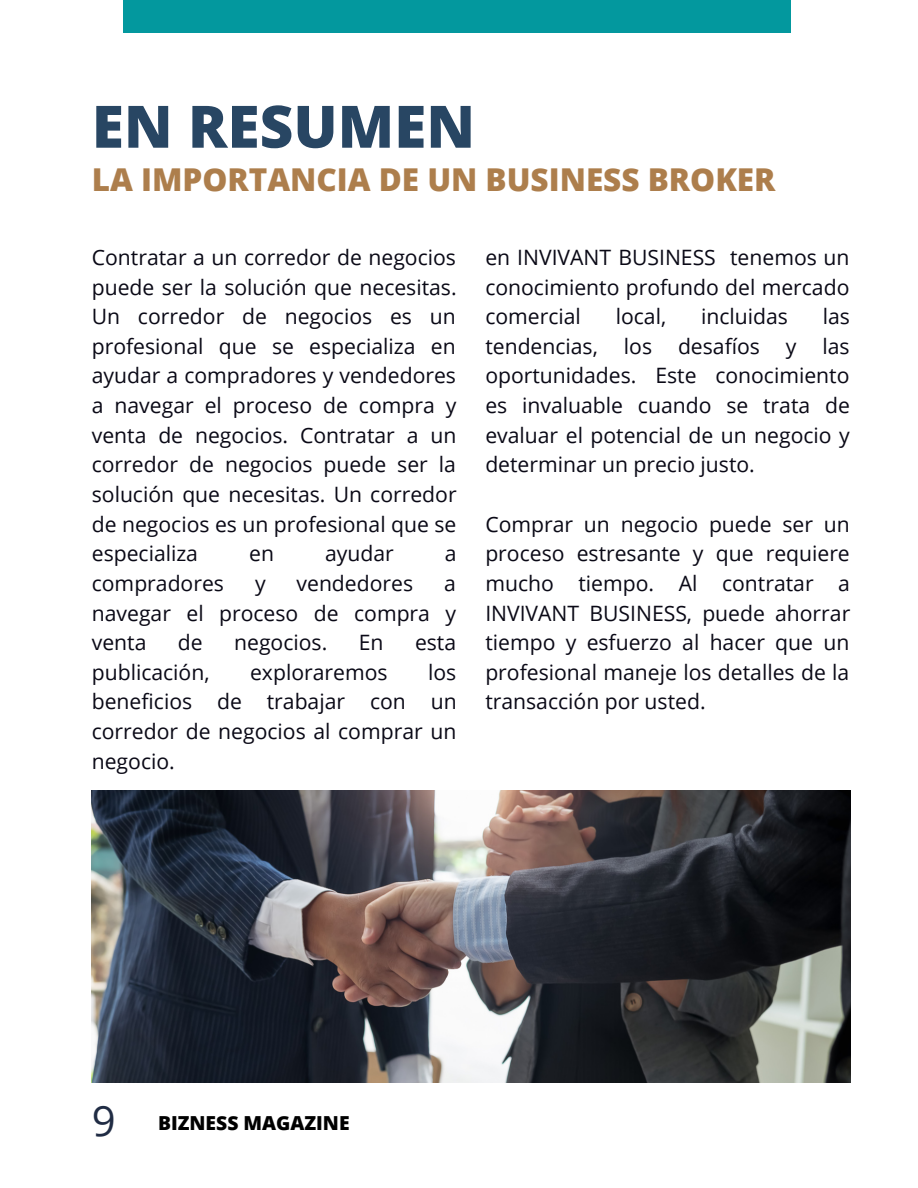
<style>
.page{position:relative;width:918px;height:1188px;background:#fff}
.page>*{position:absolute;margin:0;border:0;box-sizing:border-box;transform-origin:0 0}
.t1{font:800 58.5px "Open Sans";color:#284663}
.t2{font:800 31.5px "Open Sans";color:#ad7e4c}
.t3{font:21.15px/29.7px "Open Sans";color:#0a0916;text-align:justify}
.t4{font:800 19.35px "Open Sans";color:#000}
.s1{font-weight:400;font-size:41.85px;color:#202c44}
</style>
<div class="page">
<div style="left:123px;top:0;width:668px;height:33px;background:#03989e"></div>
<img style="left:92px;top:790px;width:758px;height:293px">
<h1 class="t1" style="left:92px;top:85px;width:385px">EN RESUMEN</h1>
<h2 class="t2" style="left:92px;top:157px;width:685px">LA IMPORTANCIA DE UN BUSINESS BROKER</h2>
<p class="t3" style="left:92px;top:242px;width:366px">Contratar a un corredor de negocios puede ser la solución que necesitas.<br>Un corredor de negocios es un profesional que se especializa en ayudar a compradores y vendedores a navegar el proceso de compra y venta de negocios. Contratar a un corredor de negocios puede ser la solución que necesitas. Un corredor de negocios es un profesional que se especializa</p>
<p class="t3" style="left:249px;top:538px;width:26px">en</p>
<p class="t3" style="left:325px;top:538px;width:70px">ayudar</p>
<p class="t3" style="left:445px;top:538px;width:13px">a</p>
<p class="t3" style="left:92px;top:568px;width:134px">compradores</p>
<p class="t3" style="left:255px;top:568px;width:12px">y</p>
<p class="t3" style="left:297px;top:568px;width:118px">vendedores</p>
<p class="t3" style="left:92px;top:568px;width:366px;text-indent:352px">a navegar el proceso de compra y venta</p>
<p class="t3" style="left:178px;top:627px;width:26px">de</p>
<p class="t3" style="left:234px;top:627px;width:95px">negocios.</p>
<p class="t3" style="left:359px;top:627px;width:26px">En</p>
<p class="t3" style="left:415px;top:627px;width:43px">esta</p>
<p class="t3" style="left:92px;top:657px;width:119px">publicación,</p>
<p class="t3" style="left:250px;top:657px;width:139px">exploraremos</p>
<p class="t3" style="left:92px;top:657px;width:366px;text-indent:336px">los beneficios de trabajar con un corredor de negocios al comprar un negocio.</p>
<p class="t3" style="left:485px;top:242px;width:366px">en INVIVANT BUSINESS tenemos un conocimiento profundo del mercado comercial</p>
<p class="t3" style="left:485px;top:301px;width:366px;text-indent:337px">las tendencias, los desafíos y las oportunidades. Este conocimiento es invaluable cuando se trata de evaluar el potencial de un negocio y determinar un precio justo.</p>
<p class="t3" style="left:485px;top:509px;width:366px">Comprar un negocio puede ser un proceso estresante y que requiere mucho tiempo. Al contratar a INVIVANT BUSINESS, puede ahorrar tiempo y esfuerzo al hacer que un profesional maneje los detalles de la transacción por usted.</p>
<p class="t3" style="left:616px;top:301px;width:52px">local,</p>
<p class="t3" style="left:701px;top:301px;width:88px">incluidas</p>
<p class="t4" style="left:92px;top:1110px;width:259px"><span class="s1">9</span> BIZNESS MAGAZINE</p>
</div>
